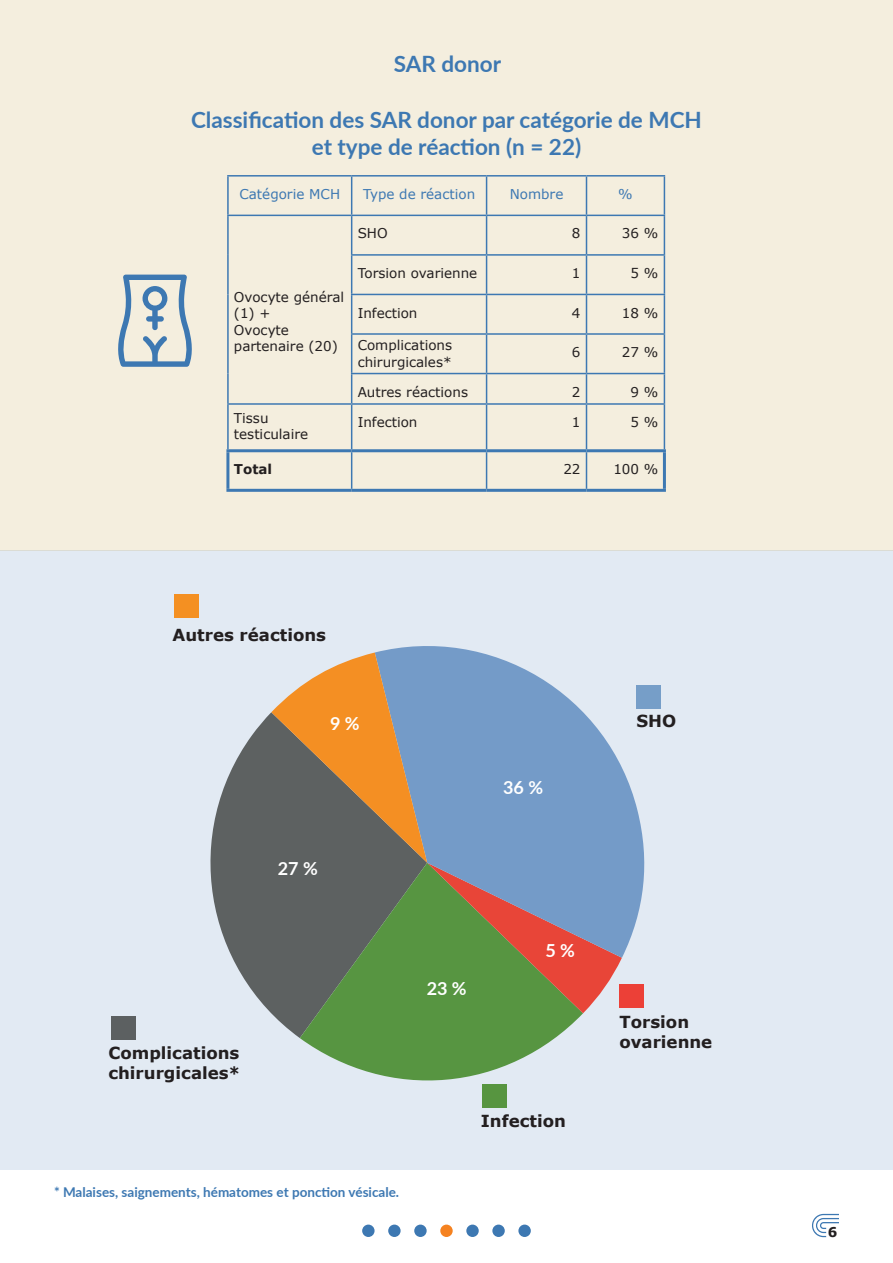
<style>
.page{position:relative;width:893px;height:1263px;background:#fff}
.page>*{position:absolute;margin:0;border:0;box-sizing:border-box;transform-origin:0 0}
.t1{font:700 22.5px/27px "Lato";color:#3d78b2;text-align:center}
.t2{font:700 18px "Lato";color:#fff}
.t3{font:700 16.65px/20px "Verdana";color:#231f20}
.t4{font:13.5px/16.2px "Verdana";color:#231f20}
.t5{font:700 13.5px "Lato";color:#3d78b2}
.t6{font:13.5px "Verdana";color:#3d78b2}
.t7{font:700 13.5px "Verdana";color:#231f20}
</style>
<div class="page">
<div style="left:0;top:550px;width:893px;height:620px;background:#e2eaf3"></div>
<svg style="left:210px;top:712px;width:90px;height:326px;fill:#5d6161"></svg>
<svg style="left:300px;top:1013px;width:283px;height:68px;fill:#579541"></svg>
<svg style="left:377px;top:646px;width:273px;height:312px"></svg>
<svg style="left:271px;top:652px;width:351px;height:361px;background:#868d86"></svg>
<hr style="left:892px;top:306px;width:1px;height:472px;background:#b88d27">
<div style="left:0;top:0;width:893px;height:550px;background:#f4eede"></div>
<svg style="left:118px;top:275px;width:74px;height:92px"></svg>
<div style="left:636px;top:685px;width:25px;height:23px;background:#769ec8"></div>
<div style="left:174px;top:594px;width:25px;height:24px;background:#f49022"></div>
<div style="left:111px;top:1016px;width:25px;height:24px;background:#5c6061"></div>
<div style="left:482px;top:1084px;width:25px;height:24px;background:#579540"></div>
<div style="left:619px;top:984px;width:25px;height:24px;background:#ec4037"></div>
<div style="left:362px;top:1224px;width:13px;height:13px;background:#3d78b2;border-radius:50%"></div>
<div style="left:388px;top:1224px;width:13px;height:13px;background:#3d78b2;border-radius:50%"></div>
<div style="left:414px;top:1224px;width:13px;height:13px;background:#3d78b2;border-radius:50%"></div>
<div style="left:440px;top:1224px;width:13px;height:13px;background:#f58220;border-radius:50%"></div>
<div style="left:466px;top:1224px;width:13px;height:13px;background:#3d78b2;border-radius:50%"></div>
<div style="left:492px;top:1224px;width:13px;height:13px;background:#3d78b2;border-radius:50%"></div>
<div style="left:518px;top:1224px;width:13px;height:13px;background:#3d78b2;border-radius:50%"></div>
<svg style="left:812px;top:1214px;width:27px;height:23px"></svg>
<hr style="left:352px;top:175px;width:135px;height:2px;background:#3d78b2">
<hr style="left:586px;top:175px;width:79px;height:2px;background:#3d78b2">
<hr style="left:664px;top:177px;width:1px;height:38px;background:#3d78b2">
<hr style="left:227px;top:215px;width:125px;height:1px;background:#3d78b2">
<hr style="left:487px;top:215px;width:99px;height:1px;background:#3d78b2">
<hr style="left:586px;top:215px;width:79px;height:1px;background:#3d78b2">
<hr style="left:664px;top:216px;width:1px;height:38px;background:#3d78b2">
<hr style="left:351px;top:254px;width:136px;height:2px;background:#3d78b2">
<hr style="left:487px;top:254px;width:99px;height:2px;background:#3d78b2">
<hr style="left:586px;top:254px;width:79px;height:2px;background:#3d78b2">
<hr style="left:664px;top:256px;width:1px;height:38px;background:#3d78b2">
<hr style="left:351px;top:294px;width:136px;height:1px;background:#3d78b2">
<hr style="left:487px;top:294px;width:99px;height:1px;background:#3d78b2">
<hr style="left:586px;top:294px;width:79px;height:1px;background:#3d78b2">
<hr style="left:664px;top:295px;width:1px;height:38px;background:#3d78b2">
<hr style="left:351px;top:333px;width:136px;height:2px;background:#3d78b2">
<hr style="left:487px;top:333px;width:99px;height:2px;background:#3d78b2">
<hr style="left:586px;top:333px;width:79px;height:2px;background:#3d78b2">
<hr style="left:664px;top:335px;width:1px;height:38px;background:#3d78b2">
<hr style="left:351px;top:373px;width:136px;height:1px;background:#3d78b2">
<hr style="left:487px;top:373px;width:99px;height:1px;background:#3d78b2">
<hr style="left:586px;top:373px;width:79px;height:1px;background:#3d78b2">
<svg style="left:664px;top:374px;width:1px;height:29px"></svg>
<hr style="left:227px;top:175px;width:125px;height:2px;background:#3d78b2">
<hr style="left:227px;top:177px;width:2px;height:38px;background:#3d78b2">
<hr style="left:351px;top:177px;width:1px;height:38px;background:#3d78b2">
<hr style="left:227px;top:216px;width:2px;height:39px;background:#3d78b2">
<hr style="left:227px;top:255px;width:2px;height:39px;background:#3d78b2">
<hr style="left:227px;top:294px;width:2px;height:40px;background:#3d78b2">
<hr style="left:227px;top:334px;width:2px;height:39px;background:#3d78b2">
<hr style="left:227px;top:373px;width:2px;height:30px;background:#3d78b2">
<hr style="left:487px;top:175px;width:99px;height:2px;background:#3d78b2">
<hr style="left:486px;top:177px;width:1px;height:38px;background:#3d78b2">
<hr style="left:586px;top:177px;width:1px;height:38px;background:#3d78b2">
<hr style="left:586px;top:216px;width:1px;height:38px;background:#3d78b2">
<hr style="left:586px;top:256px;width:1px;height:38px;background:#3d78b2">
<hr style="left:586px;top:295px;width:1px;height:38px;background:#3d78b2">
<hr style="left:586px;top:335px;width:1px;height:38px;background:#3d78b2">
<svg style="left:586px;top:374px;width:1px;height:29px"></svg>
<hr style="left:586px;top:452px;width:1px;height:37px;background:#3d78b2">
<hr style="left:226px;top:452px;width:3px;height:37px;background:#3d78b2">
<hr style="left:663px;top:452px;width:3px;height:37px;background:#3d78b2">
<hr style="left:226px;top:489px;width:126px;height:3px;background:#3d78b2">
<hr style="left:487px;top:489px;width:99px;height:3px;background:#3d78b2">
<hr style="left:586px;top:489px;width:80px;height:3px;background:#3d78b2">
<hr style="left:352px;top:215px;width:135px;height:1px;background:#3d78b2">
<hr style="left:351px;top:216px;width:1px;height:38px;background:#3d78b2">
<hr style="left:486px;top:216px;width:1px;height:38px;background:#3d78b2">
<hr style="left:351px;top:256px;width:1px;height:38px;background:#3d78b2">
<hr style="left:486px;top:256px;width:1px;height:38px;background:#3d78b2">
<hr style="left:351px;top:295px;width:1px;height:38px;background:#3d78b2">
<hr style="left:486px;top:295px;width:1px;height:38px;background:#3d78b2">
<hr style="left:351px;top:335px;width:1px;height:38px;background:#3d78b2">
<hr style="left:486px;top:335px;width:1px;height:38px;background:#3d78b2">
<svg style="left:351px;top:374px;width:1px;height:29px"></svg>
<svg style="left:486px;top:374px;width:1px;height:29px"></svg>
<hr style="left:351px;top:452px;width:1px;height:37px;background:#3d78b2">
<hr style="left:486px;top:452px;width:1px;height:37px;background:#3d78b2">
<hr style="left:352px;top:489px;width:135px;height:3px;background:#3d78b2">
<hr style="left:227px;top:403px;width:125px;height:2px;background:#3d78b2">
<hr style="left:227px;top:405px;width:2px;height:44px;background:#3d78b2">
<hr style="left:352px;top:403px;width:135px;height:2px;background:#3d78b2">
<hr style="left:351px;top:405px;width:1px;height:44px;background:#3d78b2">
<hr style="left:487px;top:403px;width:99px;height:2px;background:#3d78b2">
<hr style="left:486px;top:405px;width:1px;height:44px;background:#3d78b2">
<hr style="left:586px;top:403px;width:79px;height:2px;background:#3d78b2">
<hr style="left:586px;top:405px;width:1px;height:44px;background:#3d78b2">
<hr style="left:664px;top:405px;width:1px;height:44px;background:#3d78b2">
<hr style="left:226px;top:449px;width:126px;height:3px;background:#3d78b2">
<hr style="left:352px;top:449px;width:135px;height:3px;background:#3d78b2">
<hr style="left:487px;top:449px;width:99px;height:3px;background:#3d78b2">
<hr style="left:586px;top:449px;width:80px;height:3px;background:#3d78b2">
<h1 class="t1" style="left:394px;top:49px;width:109px">SAR donor</h1>
<h1 class="t1" style="left:191px;top:106px;width:512px">Classification des SAR donor par catégorie de MCH et type de réaction (n = 22)</h1>
<p class="t6" style="left:239px;top:185px;width:102px">Catégorie MCH</p>
<p class="t6" style="left:363px;top:185px;width:114px">Type de réaction</p>
<p class="t6" style="left:510px;top:185px;width:55px">Nombre</p>
<p class="t6" style="left:618px;top:185px;width:16px">%</p>
<p class="t4" style="left:234px;top:289px;width:112px">Ovocyte général (1) +<br>Ovocyte partenaire (20)</p>
<p class="t4" style="left:358px;top:225px;width:31px">SHO</p>
<p class="t4" style="left:572px;top:225px;width:10px">8</p>
<p class="t4" style="left:622px;top:225px;width:38px">36 %</p>
<p class="t4" style="left:358px;top:265px;width:121px">Torsion ovarienne</p>
<p class="t4" style="left:572px;top:265px;width:10px">1</p>
<p class="t4" style="left:631px;top:265px;width:29px">5 %</p>
<p class="t4" style="left:358px;top:304px;width:61px">Infection</p>
<p class="t4" style="left:572px;top:304px;width:10px">4</p>
<p class="t4" style="left:622px;top:304px;width:38px">18 %</p>
<p class="t4" style="left:358px;top:337px;width:96px">Complications chirurgicales*</p>
<p class="t4" style="left:572px;top:344px;width:10px">6</p>
<p class="t4" style="left:622px;top:344px;width:38px">27 %</p>
<p class="t4" style="left:358px;top:383px;width:112px">Autres réactions</p>
<p class="t4" style="left:572px;top:383px;width:10px">2</p>
<p class="t4" style="left:631px;top:383px;width:29px">9 %</p>
<p class="t4" style="left:234px;top:410px;width:76px">Tissu testiculaire</p>
<p class="t4" style="left:358px;top:414px;width:61px">Infection</p>
<p class="t4" style="left:572px;top:414px;width:10px">1</p>
<p class="t4" style="left:631px;top:414px;width:29px">5 %</p>
<p class="t7" style="left:234px;top:459px;width:40px">Total</p>
<p class="t4" style="left:563px;top:461px;width:19px">22</p>
<p class="t4" style="left:613px;top:461px;width:47px">100 %</p>
<p class="t3" style="left:173px;top:625px;width:155px">Autres réactions</p>
<h2 class="t2" style="left:330px;top:710px;width:31px">9 %</h2>
<h2 class="t2" style="left:278px;top:855px;width:41px">27 %</h2>
<p class="t3" style="left:108px;top:1043px;width:134px">Complications chirurgicales*</p>
<p class="t5" style="left:54px;top:1182px;width:347px">* Malaises, saignements, hématomes et ponction vésicale.</p>
<h2 class="t2" style="left:503px;top:774px;width:41px">36 %</h2>
<h2 class="t2" style="left:427px;top:975px;width:41px">23 %</h2>
<h2 class="t2" style="left:545px;top:937px;width:31px">5 %</h2>
<p class="t3" style="left:481px;top:1110px;width:87px">Infection</p>
<p class="t3" style="left:636px;top:711px;width:41px">SHO</p>
<p class="t3" style="left:619px;top:1011px;width:94px">Torsion ovarienne</p>
<p class="t7" style="left:828px;top:1223px;width:11px">6</p>
</div>
